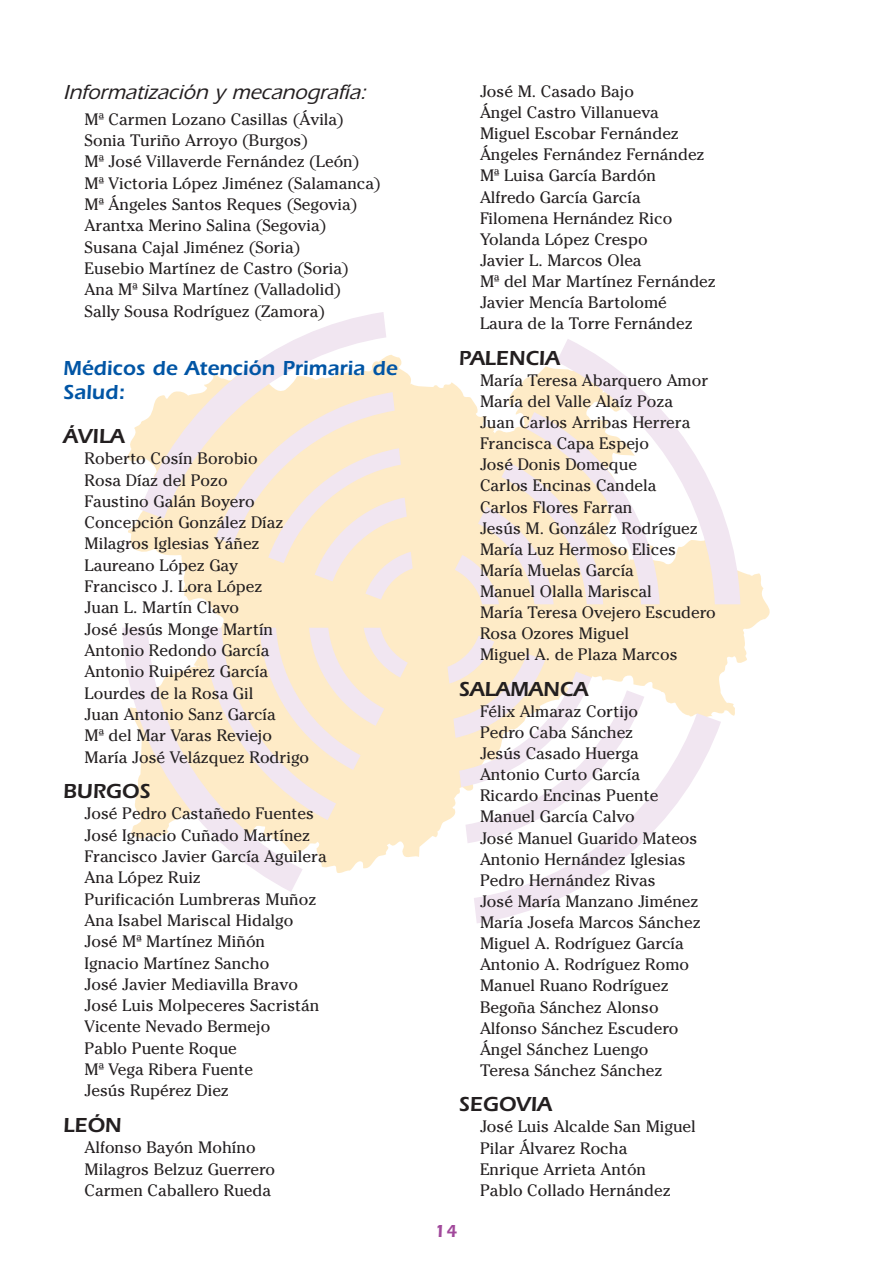
<style>
.page{position:relative;width:893px;height:1263px;background:#fff}
.page>*{position:absolute;margin:0;border:0;box-sizing:border-box;transform-origin:0 0}
.t1{font:600 21px "Itc Eras";color:#231f20}
.t2{font:600 21px/24px "Itc Eras";color:#0155a5}
.t3{font:italic 500 21px "Itc Eras";color:#231f20}
.t4{font:600 18px "Itc Eras";color:#a1499b}
.t5{font:16.5px/21.1px "Cheltenham";color:#231f20}
</style>
<div class="page">
<svg style="left:122px;top:312px;width:648px;height:611px"></svg>
<p class="t3" style="left:63px;top:85px;width:308px">Informatización y mecanografía:</p>
<p class="t5" style="left:85px;top:110px;width:298px">Mª Carmen Lozano Casillas (Ávila)<br>Sonia Turiño Arroyo (Burgos)<br>Mª José Villaverde Fernández (León)<br>Mª Victoria López Jiménez (Salamanca)<br>Mª Ángeles Santos Reques (Segovia)<br>Arantxa Merino Salina (Segovia)<br>Susana Cajal Jiménez (Soria)<br>Eusebio Martínez de Castro (Soria)<br>Ana Mª Silva Martínez (Valladolid)<br>Sally Sousa Rodríguez (Zamora)</p>
<p class="t2" style="left:63px;top:358px;width:336px">Médicos de Atención Primaria de<br>Salud:</p>
<p class="t1" style="left:63px;top:429px;width:63px">ÁVILA</p>
<p class="t5" style="left:85px;top:450px;width:226px">Roberto Cosín Borobio<br>Rosa Díaz del Pozo<br>Faustino Galán Boyero<br>Concepción González Díaz<br>Milagros Iglesias Yáñez<br>Laureano López Gay<br>Francisco J. Lora López<br>Juan L. Martín Clavo<br>José Jesús Monge Martín<br>Antonio Redondo García<br>Antonio Ruipérez García<br>Lourdes de la Rosa Gil<br>Juan Antonio Sanz García<br>Mª del Mar Varas Reviejo<br>María José Velázquez Rodrigo</p>
<p class="t1" style="left:63px;top:784px;width:89px">BURGOS</p>
<p class="t5" style="left:85px;top:805px;width:244px">José Pedro Castañedo Fuentes<br>José Ignacio Cuñado Martínez<br>Francisco Javier García Aguilera<br>Ana López Ruiz<br>Purificación Lumbreras Muñoz<br>Ana Isabel Mariscal Hidalgo<br>José Mª Martínez Miñón<br>Ignacio Martínez Sancho<br>José Javier Mediavilla Bravo<br>José Luis Molpeceres Sacristán<br>Vicente Nevado Bermejo<br>Pablo Puente Roque<br>Mª Vega Ribera Fuente<br>Jesús Rupérez Diez</p>
<p class="t1" style="left:63px;top:1118px;width:60px">LEÓN</p>
<p class="t5" style="left:85px;top:1138px;width:192px">Alfonso Bayón Mohíno<br>Milagros Belzuz Guerrero<br>Carmen Caballero Rueda</p>
<p class="t5" style="left:480px;top:82px;width:237px">José M. Casado Bajo<br>Ángel Castro Villanueva<br>Miguel Escobar Fernández<br>Ángeles Fernández Fernández<br>Mª Luisa García Bardón<br>Alfredo García García<br>Filomena Hernández Rico<br>Yolanda López Crespo<br>Javier L. Marcos Olea<br>Mª del Mar Martínez Fernández<br>Javier Mencía Bartolomé<br>Laura de la Torre Fernández</p>
<p class="t1" style="left:459px;top:351px;width:103px">PALENCIA</p>
<p class="t5" style="left:480px;top:371px;width:237px">María Teresa Abarquero Amor<br>María del Valle Alaíz Poza<br>Juan Carlos Arribas Herrera<br>Francisca Capa Espejo<br>José Donis Domeque<br>Carlos Encinas Candela<br>Carlos Flores Farran<br>Jesús M. González Rodríguez<br>María Luz Hermoso Elices<br>María Muelas García<br>Manuel Olalla Mariscal<br>María Teresa Ovejero Escudero<br>Rosa Ozores Miguel<br>Miguel A. de Plaza Marcos</p>
<p class="t1" style="left:459px;top:682px;width:131px">SALAMANCA</p>
<p class="t5" style="left:480px;top:702px;width:222px">Félix Almaraz Cortijo<br>Pedro Caba Sánchez<br>Jesús Casado Huerga<br>Antonio Curto García<br>Ricardo Encinas Puente<br>Manuel García Calvo<br>José Manuel Guarido Mateos<br>Antonio Hernández Iglesias<br>Pedro Hernández Rivas<br>José María Manzano Jiménez<br>María Josefa Marcos Sánchez<br>Miguel A. Rodríguez García<br>Antonio A. Rodríguez Romo<br>Manuel Ruano Rodríguez<br>Begoña Sánchez Alonso<br>Alfonso Sánchez Escudero<br>Ángel Sánchez Luengo<br>Teresa Sánchez Sánchez</p>
<p class="t1" style="left:459px;top:1097px;width:94px">SEGOVIA</p>
<p class="t5" style="left:480px;top:1118px;width:217px">José Luis Alcalde San Miguel<br>Pilar Álvarez Rocha<br>Enrique Arrieta Antón<br>Pablo Collado Hernández</p>
<p class="t4" style="left:435px;top:1225px;width:24px">14</p>
</div>
